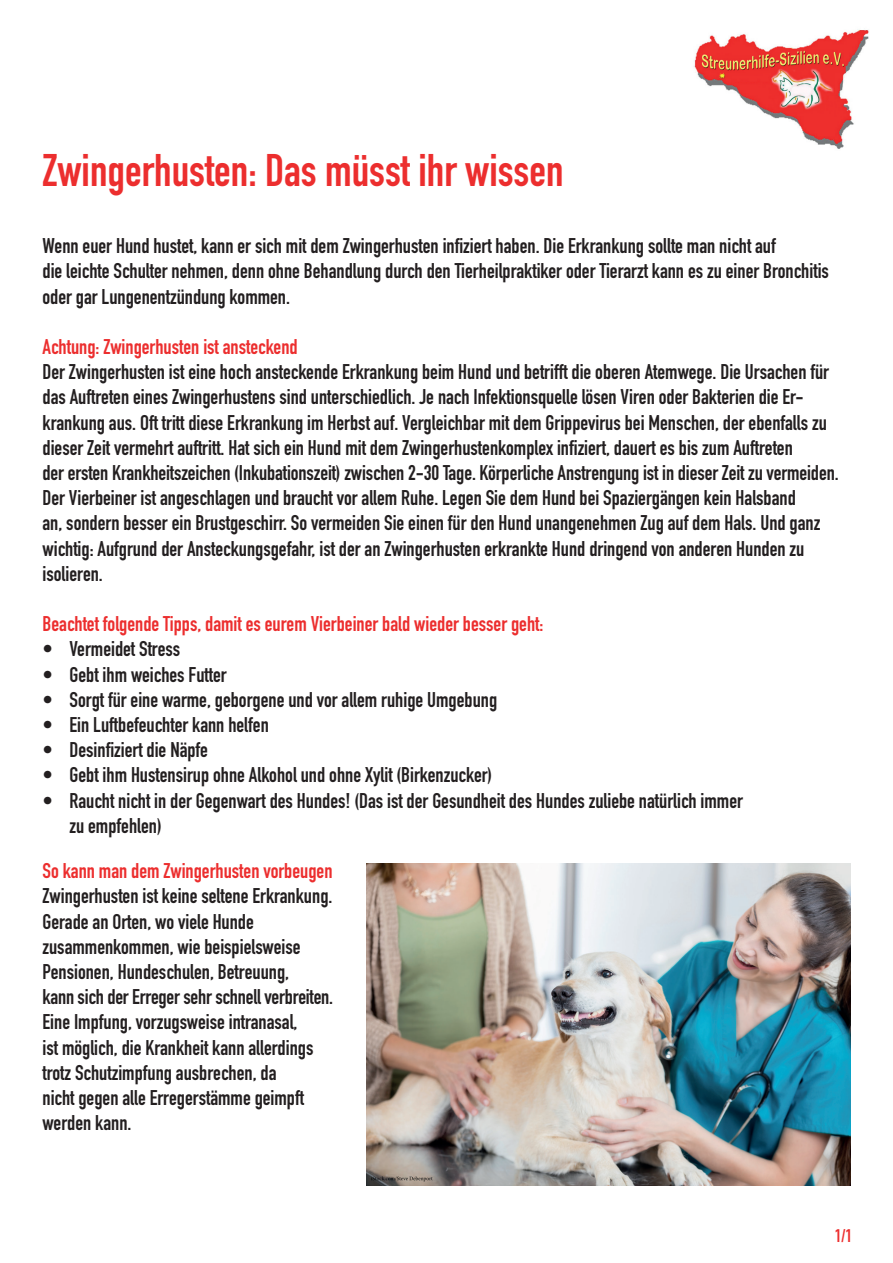
<style>
.page{position:relative;width:893px;height:1263px;background:#fff}
.page>*{position:absolute;margin:0;border:0;box-sizing:border-box;transform-origin:0 0}
.t1{font:700 45px "DIN Condensed";color:#ec2e2e}
.t2{font:700 21px/25.2px "DIN Condensed";color:#231f20}
.t3{font:700 21px "DIN Condensed";color:#ec2e2e}
.t4{font:700 18px "DIN Condensed";color:#ec2e2e}
</style>
<div class="page">
<img style="left:694px;top:29px;width:175px;height:120px">
<img style="left:367px;top:863px;width:483px;height:323px">
<h1 class="t1" style="left:43px;top:140px;width:523px">Zwingerhusten: Das müsst ihr wissen</h1>
<p class="t2" style="left:43px;top:233px;width:788px">Wenn euer Hund hustet, kann er sich mit dem Zwingerhusten infiziert haben. Die Erkrankung sollte man nicht auf<br>die leichte Schulter nehmen, denn ohne Behandlung durch den Tierheilpraktiker oder Tierarzt kann es zu einer Bronchitis oder gar Lungenentzündung kommen.</p>
<p class="t3" style="left:43px;top:332px;width:257px">Achtung: Zwingerhusten ist ansteckend</p>
<p class="t2" style="left:43px;top:359px;width:798px">Der Zwingerhusten ist eine hoch ansteckende Erkrankung beim Hund und betrifft die oberen Atemwege. Die Ursachen für das Auftreten eines Zwingerhustens sind unterschiedlich. Je nach Infektionsquelle lösen Viren oder Bakterien die Er&shy;krankung aus. Oft tritt diese Erkrankung im Herbst auf. Vergleichbar mit dem Grippevirus bei Menschen, der ebenfalls zu dieser Zeit vermehrt auftritt. Hat sich ein Hund mit dem Zwingerhustenkomplex infiziert, dauert es bis zum Auftreten<br>der ersten Krankheitszeichen (Inkubationszeit) zwischen 2-30 Tage. Körperliche Anstrengung ist in dieser Zeit zu vermeiden.<br>Der Vierbeiner ist angeschlagen und braucht vor allem Ruhe. Legen Sie dem Hund bei Spaziergängen kein Halsband<br>an, sondern besser ein Brustgeschirr. So vermeiden Sie einen für den Hund unangenehmen Zug auf dem Hals. Und ganz wichtig: Aufgrund der Ansteckungsgefahr, ist der an Zwingerhusten erkrankte Hund dringend von anderen Hunden zu isolieren.</p>
<p class="t3" style="left:43px;top:610px;width:502px">Beachtet folgende Tipps, damit es eurem Vierbeiner bald wieder besser geht:</p>
<p class="t2" style="left:43px;top:636px;width:139px">• Vermeidet Stress</p>
<p class="t2" style="left:43px;top:661px;width:186px">• Gebt ihm weiches Futter</p>
<p class="t2" style="left:43px;top:687px;width:456px">• Sorgt für eine warme, geborgene und vor allem ruhige Umgebung</p>
<p class="t2" style="left:43px;top:712px;width:228px">• Ein Luftbefeuchter kann helfen</p>
<p class="t2" style="left:43px;top:737px;width:167px">• Desinfiziert die Näpfe</p>
<p class="t2" style="left:43px;top:762px;width:451px">• Gebt ihm Hustensirup ohne Alkohol und ohne Xylit (Birkenzucker)</p>
<p class="t2" style="left:70px;top:787px;width:675px;text-indent:-27px">• Raucht nicht in der Gegenwart des Hundes! (Das ist der Gesundheit des Hundes zuliebe natürlich immer zu empfehlen)</p>
<p class="t3" style="left:43px;top:857px;width:291px">So kann man dem Zwingerhusten vorbeugen</p>
<p class="t2" style="left:43px;top:883px;width:292px">Zwingerhusten ist keine seltene Erkrankung.<br>Gerade an Orten, wo viele Hunde zusammenkommen, wie beispielsweise Pensionen, Hundeschulen, Betreuung,<br>kann sich der Erreger sehr schnell verbreiten.<br>Eine Impfung, vorzugsweise intranasal,<br>ist möglich, die Krankheit kann allerdings trotz Schutzimpfung ausbrechen, da<br>nicht gegen alle Erregerstämme geimpft werden kann.</p>
<p class="t4" style="left:835px;top:1223px;width:19px">1/1</p>
</div>
